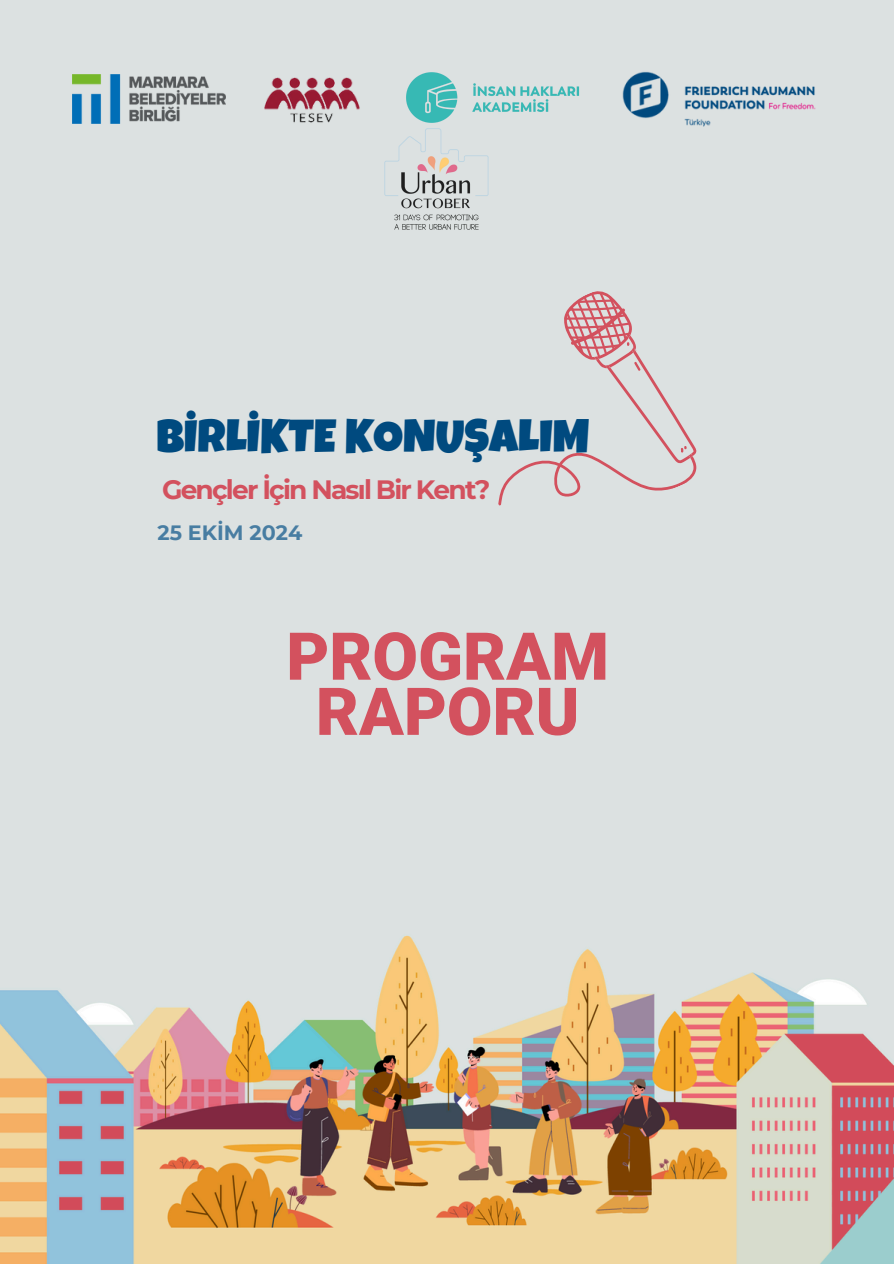
<style>
.page{position:relative;width:894px;height:1264px;background:#fff}
.page>*{position:absolute;margin:0;border:0;box-sizing:border-box;transform-origin:0 0}
.t1{font:900 66px/55.2px "Roboto";color:#d3515e;text-align:center}
.t2{font:46.35px "Luckiest Guy";color:#004a7f}
.t3{font:700 26.4px "Montserrat";letter-spacing:-.07em;color:#d3515e}
.t4{font:700 20.7px "Montserrat";color:#487da2}
</style>
<div class="page">
<img style="left:0;top:0;width:893px;height:1263px">
<img style="left:619px;top:70px;width:203px;height:58px">
<img style="left:397px;top:67px;width:194px;height:61px">
<img style="left:256px;top:43px;width:111px;height:112px">
<img style="left:73px;top:75px;width:153px;height:48px">
<svg style="left:488px;top:283px;width:213px;height:271px;background:#dbd7d8"></svg>
<img style="left:373px;top:89px;width:126px;height:179px">
<p class="t2" style="left:156px;top:419px;width:434px">BİRLİKTE KONUŞALIM</p>
<p class="t3" style="left:162px;top:473px;width:330px">Gençler İçin Nasıl Bir Kent?</p>
<p class="t4" style="left:157px;top:519px;width:146px">25 EKİM 2024</p>
<p class="t1" style="left:286px;top:629px;width:324px">PROGRAM<br>RAPORU</p>
</div>
